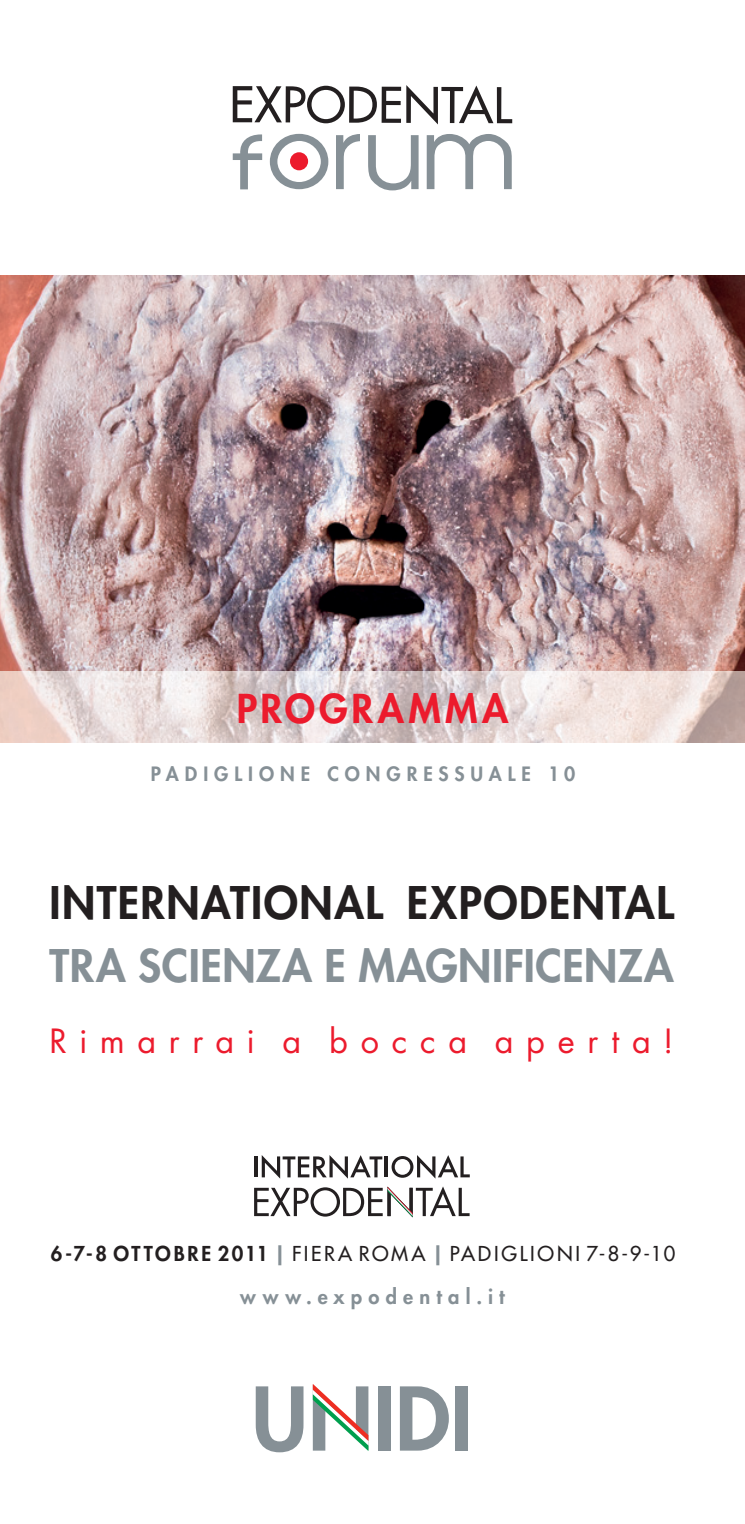
<style>
.page{position:relative;width:745px;height:1524px;background:#fff}
.page>*{position:absolute;margin:0;border:0;box-sizing:border-box;transform-origin:0 0}
.t1{font:800 43.75px "Futura Std";letter-spacing:.035em;color:#231f20}
.t2{font:800 43.75px "Futura Std";letter-spacing:.01em;color:#869096}
.t3{font:800 38.75px "Futura Std";letter-spacing:.1em;color:#ec1b2d}
.t4{font:32.5px "Futura Std";letter-spacing:.39em;color:#ec1b2d}
.t5{font:500 20px/43px "Futura Std";letter-spacing:.135em;color:#231f20}
.t6{font:800 19.25px "Futura Std";letter-spacing:.31em;color:#869096}
.s1{font-weight:800}
.s2{font-weight:700;color:#869096}
.s3{font-weight:800;color:#869096}
</style>
<div class="page">
<img style="left:0;top:275px;width:744px;height:467px">
<svg style="left:336px;top:134px;width:24px;height:55px"></svg>
<svg style="left:368px;top:135px;width:50px;height:55px"></svg>
<svg style="left:426px;top:134px;width:85px;height:55px"></svg>
<svg style="left:232px;top:134px;width:30px;height:55px"></svg>
<svg style="left:270px;top:134px;width:58px;height:55px"></svg>
<svg style="left:232px;top:85px;width:280px;height:39px"></svg>
<div style="left:290px;top:152px;width:18px;height:18px;background:#ec1b2d;border-radius:50%"></div>
<hr style="left:254px;top:1156px;width:3px;height:21px;background:#231f20">
<svg style="left:261px;top:1155px;width:121px;height:23px"></svg>
<hr style="left:384px;top:1156px;width:3px;height:21px;background:#231f20">
<svg style="left:391px;top:1155px;width:78px;height:23px"></svg>
<svg style="left:254px;top:1186px;width:215px;height:31px"></svg>
<svg style="left:255px;top:1386px;width:48px;height:66px"></svg>
<div style="left:378px;top:1386px;width:12px;height:64px;background:#869096"></div>
<svg style="left:399px;top:1386px;width:49px;height:64px"></svg>
<div style="left:455px;top:1386px;width:12px;height:64px;background:#869096"></div>
<svg style="left:312px;top:1384px;width:56px;height:67px"></svg>
<h2 class="t3" style="left:236px;top:684px;width:273px">PROGRAMMA</h2>
<p class="t6" style="left:151px;top:762px;width:425px">PADIGLIONE CONGRESSUALE 10</p>
<h1 class="t1" style="left:50px;top:875px;width:625px">INTERNATIONAL EXPODENTAL</h1>
<h1 class="t2" style="left:50px;top:938px;width:625px">TRA SCIENZA E MAGNIFICENZA</h1>
<h3 class="t4" style="left:50px;top:1020px;width:625px">Rimarrai a bocca aperta!</h3>
<p class="t5" style="left:240px;top:1232px;width:436px;text-indent:-189px"><span class="s1">6-7-8 OTTOBRE 2011</span> <span class="s2">|</span> FIERA ROMA <span class="s2">|</span> PADIGLIONI 7-8-9-10<br><span class="s3">WWW.EXPODENTAL.IT</span></p>
</div>
